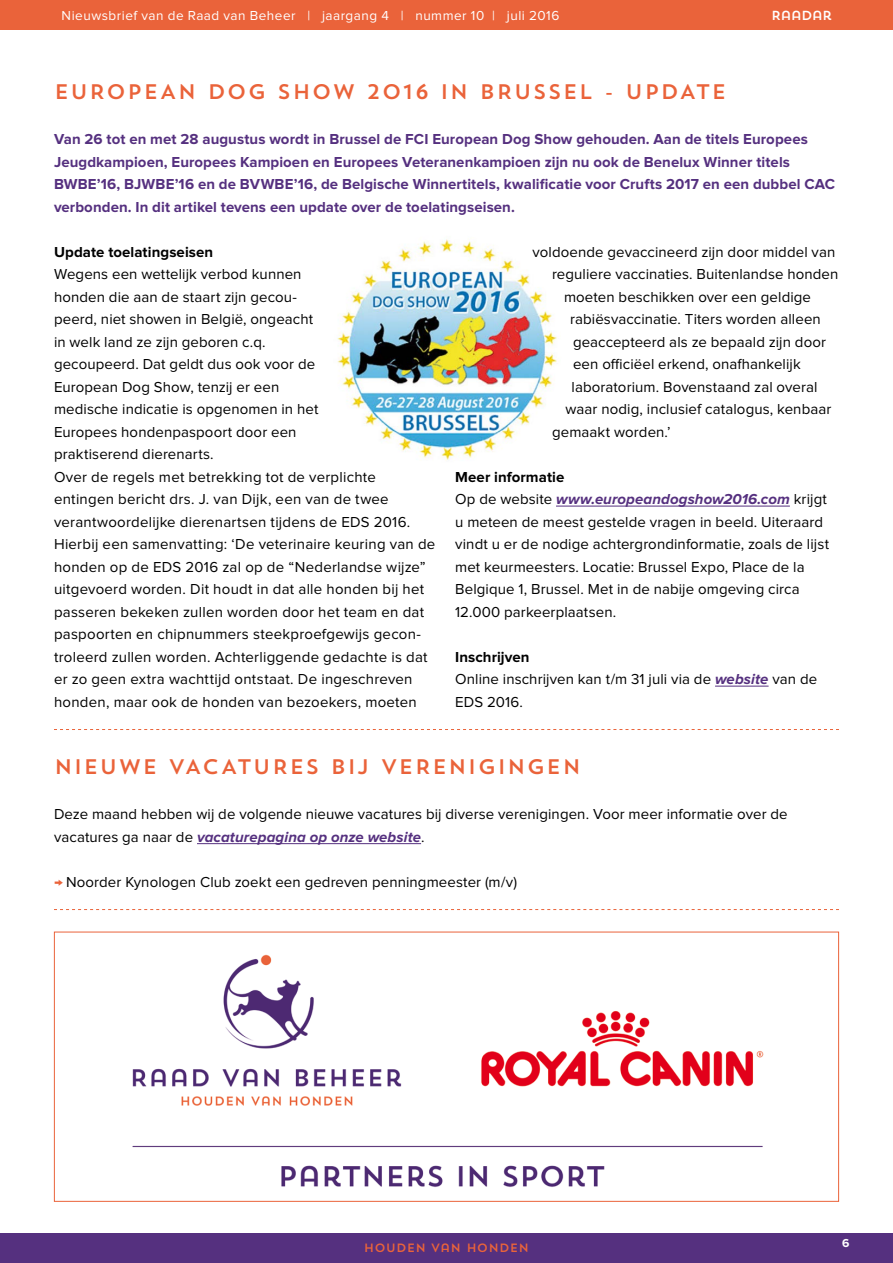
<style>
.page{position:relative;width:893px;height:1263px;background:#fff}
.page>*{position:absolute;margin:0;border:0;box-sizing:border-box;transform-origin:0 0}
.t1{font:21px "Trend Sans One";letter-spacing:.045em;color:#ea633a}
.t2{font:15px/22.5px "Proxima Nova";letter-spacing:.01em;color:#000}
.t3{font:700 15px/22.5px "Proxima Nova";letter-spacing:.005em;color:#55307f}
.t4{font:700 15px "Proxima Nova";letter-spacing:.005em;color:#000}
.t5{font:13.5px "Proxima Nova";letter-spacing:.035em;color:#fff}
.t6{font:13.05px "Trend Sans One";letter-spacing:-.07em;color:#fff}
.t7{font:12px "Trend Sans One";color:#ea633a}
.t8{font:700 12px "Proxima Nova";color:#fff}
.s1{font-weight:700}
.s2{font-weight:700;font-style:italic;color:#55307f}
.s3{color:#ea633a}
</style>
<div class="page">
<div style="left:0;top:1233px;width:893px;height:30px;background:#55307f"></div>
<div style="left:0;top:0;width:893px;height:30px;background:#ea633a"></div>
<hr style="left:556px;top:506px;width:234px;height:1px;background:#55307f">
<hr style="left:715px;top:686px;width:54px;height:1px;background:#55307f">
<img style="left:337px;top:239px;width:220px;height:222px">
<svg style="left:54px;top:729px;width:785px;height:1px"></svg>
<svg style="left:54px;top:909px;width:785px;height:1px"></svg>
<img style="left:132px;top:954px;width:632px;height:233px">
<hr style="left:197px;top:843px;width:224px;height:1px;background:#55307f">
<p class="t5" style="left:62px;top:9px;width:499px">Nieuwsbrief van de Raad van Beheer | jaargang 4 | nummer 10 | juli 2016</p>
<p class="t6" style="left:771px;top:7px;width:63px">RAADAR</p>
<h1 class="t1" style="left:54px;top:78px;width:674px">EUROPEAN DOG SHOW 2016 IN BRUSSEL - UPDATE</h1>
<p class="t3" style="left:54px;top:128px;width:783px">Van 26 tot en met 28 augustus wordt in Brussel de FCI European Dog Show gehouden. Aan de titels Europees Jeugdkampioen, Europees Kampioen en Europees Veteranenkampioen zijn nu ook de Benelux Winner titels BWBE’16, BJWBE’16 en de BVWBE’16, de Belgische Winnertitels, kwalificatie voor Crufts 2017 en een dubbel CAC verbonden. In dit artikel tevens een update over de toelatingseisen.</p>
<p class="t4" style="left:54px;top:245px;width:161px">Update toelatingseisen</p>
<p class="t2" style="left:54px;top:263px;width:383px">Wegens een wettelijk verbod kunnen<br>honden die aan de staart zijn gecou-<br>peerd, niet showen in België, ongeacht<br>in welk land ze zijn geboren c.q.<br>gecoupeerd. Dat geldt dus ook voor de<br>European Dog Show, tenzij er een<br>medische indicatie is opgenomen in het<br>Europees hondenpaspoort door een<br>praktiserend dierenarts.<br>Over de regels met betrekking tot de verplichte entingen bericht drs. J. van Dijk, een van de twee verantwoordelijke dierenartsen tijdens de EDS 2016.<br>Hierbij een samenvatting: ‘De veterinaire keuring van de honden op de EDS 2016 zal op de “Nederlandse wijze” uitgevoerd worden. Dit houdt in dat alle honden bij het passeren bekeken zullen worden door het team en dat paspoorten en chipnummers steekproefgewijs gecon&shy;troleerd zullen worden. Achterliggende gedachte is dat er zo geen extra wachttijd ontstaat. De ingeschreven honden, maar ook de honden van bezoekers, moeten</p>
<p class="t2" style="left:532px;top:241px;width:304px">voldoende gevaccineerd zijn door middel van</p>
<p class="t2" style="left:552px;top:263px;width:288px">reguliere vaccinaties. Buitenlandse honden</p>
<p class="t2" style="left:564px;top:286px;width:249px">moeten beschikken over een geldige</p>
<p class="t2" style="left:570px;top:308px;width:252px">rabiësvaccinatie. Titers worden alleen</p>
<p class="t2" style="left:573px;top:331px;width:254px">geaccepteerd als ze bepaald zijn door</p>
<p class="t2" style="left:573px;top:353px;width:229px">een officiëel erkend, onafhankelijk</p>
<p class="t2" style="left:572px;top:376px;width:247px">laboratorium. Bovenstaand zal overal</p>
<p class="t2" style="left:566px;top:398px;width:267px">waar nodig, inclusief catalogus, kenbaar</p>
<p class="t2" style="left:552px;top:421px;width:120px">gemaakt worden.’</p>
<p class="t2" style="left:455px;top:466px;width:375px"><span class="s1">Meer informatie<br></span>Op de website <span class="s2">www.europeandogshow2016.com</span> krijgt u meteen de meest gestelde vragen in beeld. Uiteraard vindt u er de nodige achtergrondinformatie, zoals de lijst met keurmeesters. Locatie: Brussel Expo, Place de la Belgique 1, Brussel. Met in de nabije omgeving circa 12.000 parkeerplaatsen.</p>
<p class="t2" style="left:455px;top:646px;width:364px"><span class="s1">Inschrijven<br></span>Online inschrijven kan t/m 31 juli via de <span class="s2">website</span> van de<br>EDS 2016.</p>
<h1 class="t1" style="left:54px;top:753px;width:529px">NIEUWE VACATURES BIJ VERENIGINGEN</h1>
<p class="t2" style="left:54px;top:803px;width:735px">Deze maand hebben wij de volgende nieuwe vacatures bij diverse verenigingen. Voor meer informatie over de vacatures ga naar de <span class="s2">vacaturepagina op onze website</span>.</p>
<p class="t2" style="left:54px;top:871px;width:465px"><span class="s3">→</span> Noorder Kynologen Club zoekt een gedreven penningmeester (m/v)</p>
<p class="t7" style="left:364px;top:1240px;width:167px">HOUDEN VAN HONDEN</p>
<p class="t8" style="left:842px;top:1237px;width:9px">6</p>
</div>
